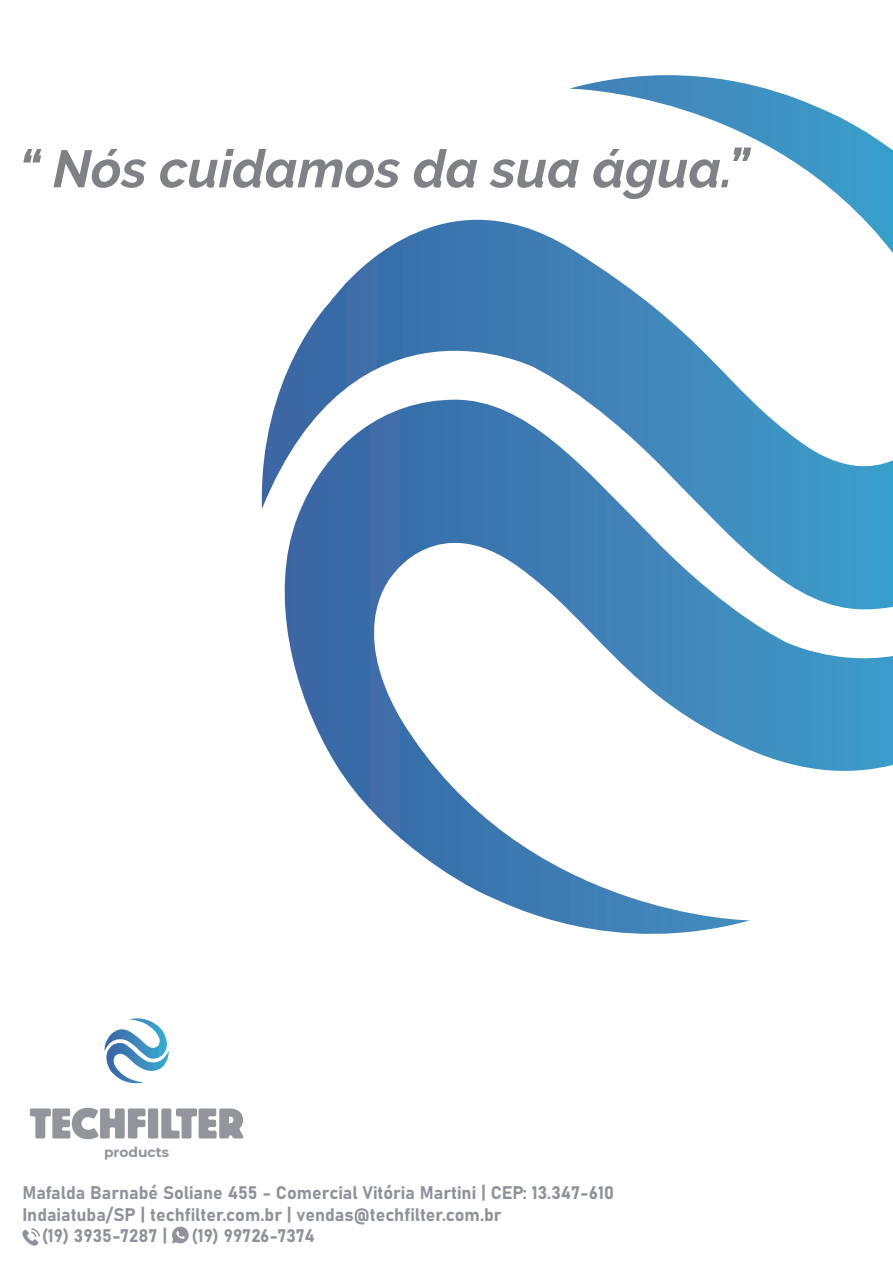
<style>
.page{position:relative;width:893px;height:1263px;background:#fff}
.page>*{position:absolute;margin:0;border:0;box-sizing:border-box;transform-origin:0 0}
.t1{font:italic 700 52.5px "Raleway";color:#7f8186}
.t2{font:18px "Bahnschrift";color:#8f929b}
.t3{font:700 13.8px "Montserrat";color:#92959c}
</style>
<div class="page">
<svg style="left:261px;top:75px;width:632px;height:434px"></svg>
<svg style="left:269px;top:400px;width:624px;height:534px"></svg>
<svg style="left:30px;top:1108px;width:116px;height:31px"></svg>
<div style="left:148px;top:1108px;width:10px;height:30px;background:#92959c;border-radius:2px"></div>
<svg style="left:161px;top:1108px;width:83px;height:30px"></svg>
<svg style="left:104px;top:1018px;width:65px;height:66px"></svg>
<svg style="left:172px;top:1227px;width:17px;height:16px"></svg>
<svg style="left:22px;top:1228px;width:18px;height:18px"></svg>
<h1 class="t1" style="left:18px;top:128px;width:732px">“ Nós cuidamos da sua água.”</h1>
<p class="t3" style="left:104px;top:1142px;width:67px">products</p>
<p class="t2" style="left:22px;top:1179px;width:593px">Mafalda Barnabé Soliane 455 - Comercial Vitória Martini | CEP: 13.347-610</p>
<p class="t2" style="left:22px;top:1201px;width:481px">Indaiatuba/SP | techfilter.com.br | vendas@techfilter.com.br</p>
<p class="t2" style="left:42px;top:1222px;width:127px">(19) 3935-7287 |</p>
<p class="t2" style="left:192px;top:1222px;width:124px">(19) 99726-7374</p>
</div>
